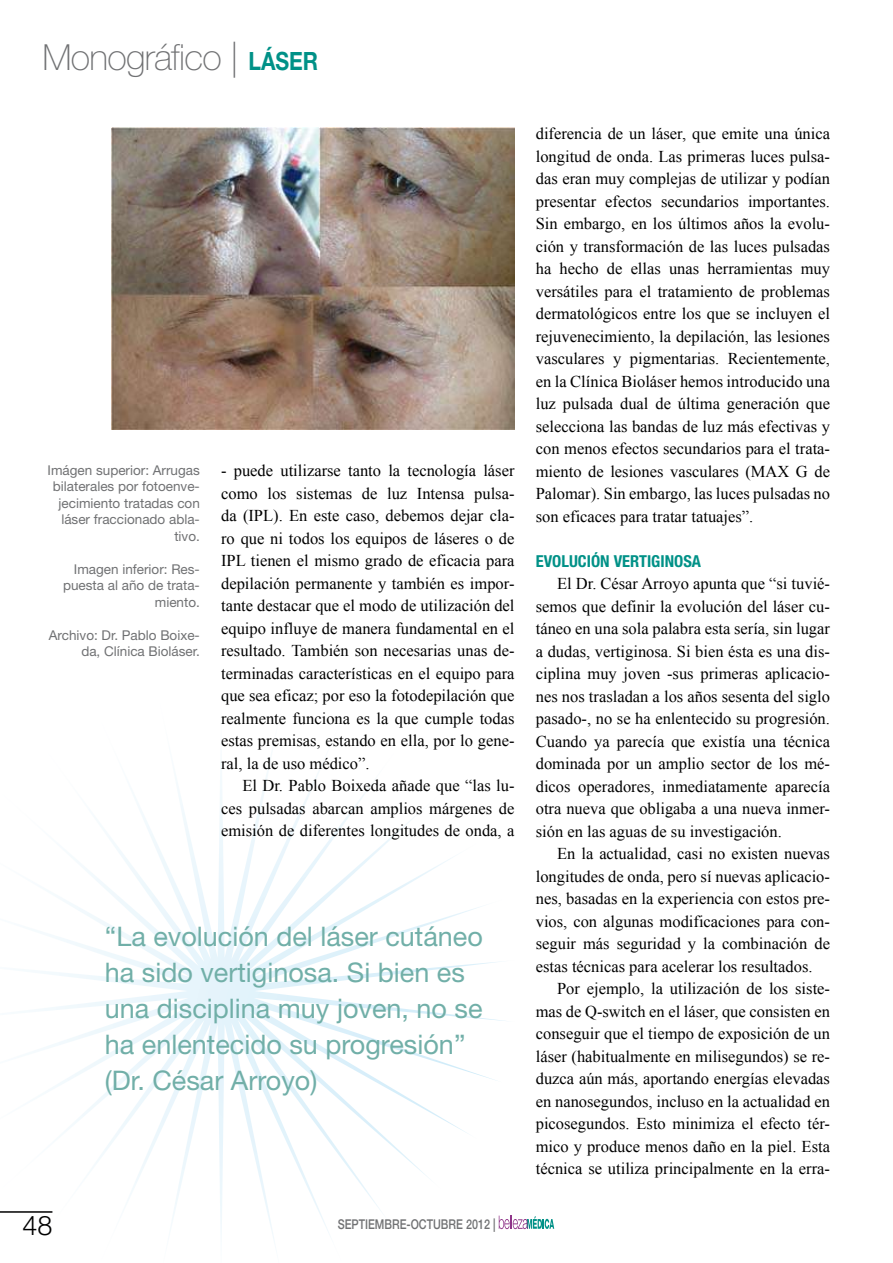
<style>
.page{position:relative;width:893px;height:1263px;background:#fff}
.page>*{position:absolute;margin:0;border:0;box-sizing:border-box;transform-origin:0 0}
.t1{font:100 36px "Helvetica Neue LT Std";letter-spacing:-.02em;color:#707173}
.t2{font:27px/36px "Helvetica Neue LT Std";color:#71afa8}
.t3{font:300 27px "Helvetica Neue LT Std";color:#000}
.t4{font:16.5px/22.5px "Times New Roman";color:#000;text-align:justify}
.t5{font:700 condensed 16.5px "Helvetica Neue LT Std";color:#009187}
.t6{font:13.5px/16.5px "Helvetica Neue LT Std";color:#707173;text-align:right}
.t7{font:500 13.5px "Helvetica Neue LT Std";color:#707173;scale:.8 1}
.s1{font-weight:700;font-size:25.2px;color:#009187}
</style>
<div class="page">
<svg style="left:0;top:769px;width:508px;height:470px"></svg>
<img style="left:112px;top:128px;width:402px;height:302px">
<svg style="left:499px;top:1215px;width:55px;height:14px"></svg>
<h1 class="t1" style="left:43px;top:36px;width:277px">Monográfico | <span class="s1">LÁSER</span></h1>
<p class="t6" style="left:48px;top:461px;width:154px">Imágen superior: Arrugas bilaterales por fotoenve&shy;jecimiento tratadas con láser fraccionado abla&shy;tivo.</p>
<p class="t6" style="left:63px;top:560px;width:138px">Imagen inferior: Res&shy;puesta al año de trata&shy;miento.</p>
<p class="t6" style="left:49px;top:626px;width:153px">Archivo: Dr. Pablo Boixe&shy;da, Clínica Bioláser.</p>
<p class="t4" style="left:221px;top:459px;width:295px">- puede utilizarse tanto la tecnología láser como los sistemas de luz Intensa pulsa&shy;da (IPL). En este caso, debemos dejar cla&shy;ro que ni todos los equipos de láseres o de IPL tienen el mismo grado de eficacia para depilación permanente y también es impor&shy;tante destacar que el modo de utilización del equipo influye de manera fundamental en el resultado. También son necesarias unas de&shy;terminadas características en el equipo para que sea eficaz; por eso la fotodepilación que realmente funciona es la que cumple todas estas premisas, estando en ella, por lo gene&shy;ral, la de uso médico”.</p>
<p class="t4" style="left:221px;top:774px;width:295px;text-indent:21px">El Dr. Pablo Boixeda añade que “las lu&shy;ces pulsadas abarcan amplios márgenes de emisión de diferentes longitudes de onda, a</p>
<h2 class="t2" style="left:105px;top:918px;width:380px">“La evolución del láser cutáneo ha sido vertiginosa. Si bien es una disciplina muy joven, no se ha enlentecido su progresión” (Dr. César Arroyo)</h2>
<h2 class="t3" style="left:22px;top:1209px;width:32px">48</h2>
<p class="t7" style="left:338px;top:1216px;width:199px">SEPTIEMBRE-OCTUBRE 2012 |</p>
<p class="t4" style="left:536px;top:122px;width:296px">diferencia de un láser, que emite una única longitud de onda. Las primeras luces pulsa&shy;das eran muy complejas de utilizar y podían presentar efectos secundarios importantes.<br>Sin embargo, en los últimos años la evolu&shy;ción y transformación de las luces pulsadas ha hecho de ellas unas herramientas muy versátiles para el tratamiento de problemas dermatológicos entre los que se incluyen el rejuvenecimiento, la depilación, las lesiones vasculares y pigmentarias. Recientemente, en la Clínica Bioláser hemos introducido una luz pulsada dual de última generación que selecciona las bandas de luz más efectivas y con menos efectos secundarios para el trata&shy;miento de lesiones vasculares (MAX G de Palomar). Sin embargo, las luces pulsadas no son eficaces para tratar tatuajes”.</p>
<p class="t5" style="left:536px;top:551px;width:167px">EVOLUCIÓN VERTIGINOSA</p>
<p class="t4" style="left:536px;top:572px;width:296px;text-indent:21px">El Dr. César Arroyo apunta que “si tuvié&shy;semos que definir la evolución del láser cu&shy;táneo en una sola palabra esta sería, sin lugar a dudas, vertiginosa. Si bien ésta es una dis&shy;ciplina muy joven -sus primeras aplicacio&shy;nes nos trasladan a los años sesenta del siglo pasado-, no se ha enlentecido su progresión.<br>Cuando ya parecía que existía una técnica dominada por un amplio sector de los mé&shy;dicos operadores, inmediatamente aparecía otra nueva que obligaba a una nueva inmer&shy;sión en las aguas de su investigación.</p>
<p class="t4" style="left:536px;top:842px;width:296px;text-indent:21px">En la actualidad, casi no existen nuevas longitudes de onda, pero sí nuevas aplicacio&shy;nes, basadas en la experiencia con estos pre&shy;vios, con algunas modificaciones para con&shy;seguir más seguridad y la combinación de estas técnicas para acelerar los resultados.</p>
<p class="t4" style="left:536px;top:977px;width:296px;text-indent:21px">Por ejemplo, la utilización de los siste&shy;mas de Q-switch en el láser, que consisten en conseguir que el tiempo de exposición de un láser (habitualmente en milisegundos) se re&shy;duzca aún más, aportando energías elevadas en nanosegundos, incluso en la actualidad en picosegundos. Esto minimiza el efecto tér&shy;mico y produce menos daño en la piel. Esta técnica se utiliza principalmente en la erra-</p>
</div>
